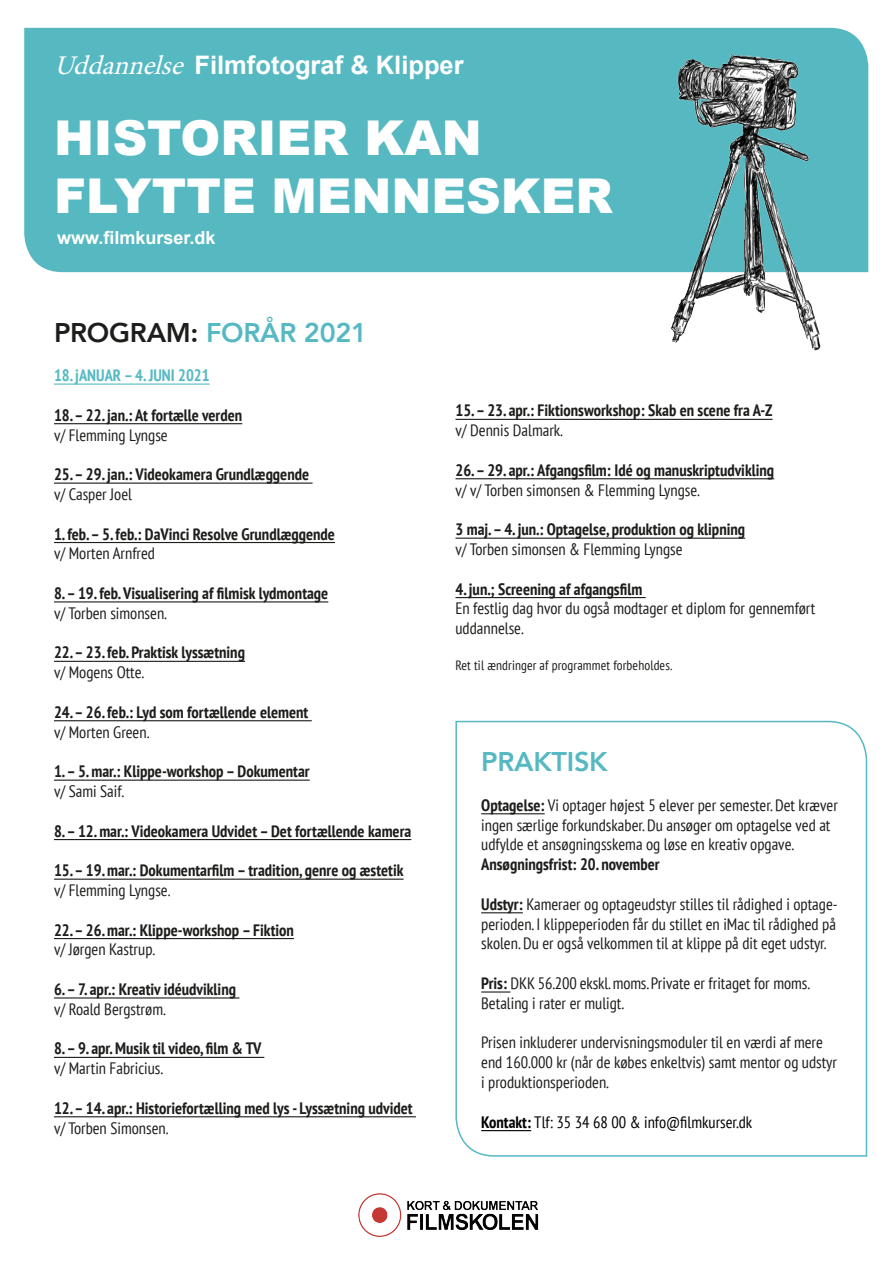
<style>
.page{position:relative;width:893px;height:1263px;background:#fff}
.page>*{position:absolute;margin:0;border:0;box-sizing:border-box;transform-origin:0 0}
.t1{font:900 48px "Arial";color:#fff}
.STOR_Rubrik{font:800 27px "Avenir";letter-spacing:-.01em;color:#56b9c2}
.t2{font:700 25.5px "Arial";color:#fff}
.t3{font:700 18px "Arial";color:#fff}
.Brødtekst{font:700 condensed 16.5px/19.8px "PT Sans";color:#1d1d1b}
.Brødtekst-2{font:condensed 16.5px/19.8px "PT Sans";color:#1d1d1b}
.t4{font:condensed 16.5px "PT Sans";color:#000}
.Brødtekst-3{font:700 condensed 16.5px "PT Sans";color:#56b9c2}
.t5{font:condensed 13.5px "PT Sans";letter-spacing:.01em;color:#1d1d1b}
.s1{font-family:"Minion Pro";font-weight:400;font-style:italic;font-size:27px}
.s2{color:#1d1d1b}
.s3{font-weight:400}
.s4{font-weight:700}
</style>
<div class="page">
<div style="left:24px;top:28px;width:844px;height:244px;background:#56b9c2"></div>
<hr style="left:54px;top:383px;width:156px;height:2px;background:#56b9c2">
<hr style="left:54px;top:423px;width:188px;height:1px;background:#1d1d1b">
<hr style="left:54px;top:482px;width:259px;height:2px;background:#1d1d1b">
<hr style="left:54px;top:542px;width:281px;height:1px;background:#1d1d1b">
<hr style="left:54px;top:601px;width:274px;height:1px;background:#1d1d1b">
<hr style="left:54px;top:661px;width:191px;height:1px;background:#1d1d1b">
<hr style="left:54px;top:720px;width:258px;height:1px;background:#1d1d1b">
<hr style="left:54px;top:779px;width:256px;height:2px;background:#1d1d1b">
<hr style="left:54px;top:839px;width:357px;height:1px;background:#1d1d1b">
<hr style="left:54px;top:878px;width:350px;height:2px;background:#1d1d1b">
<hr style="left:54px;top:938px;width:240px;height:1px;background:#1d1d1b">
<hr style="left:54px;top:997px;width:185px;height:1px;background:#1d1d1b">
<hr style="left:54px;top:1057px;width:210px;height:1px;background:#1d1d1b">
<hr style="left:54px;top:1116px;width:362px;height:1px;background:#1d1d1b">
<svg style="left:455px;top:720px;width:413px;height:437px"></svg>
<hr style="left:481px;top:813px;width:64px;height:1px;background:#1d1d1b">
<hr style="left:481px;top:912px;width:42px;height:1px;background:#1d1d1b">
<hr style="left:481px;top:991px;width:30px;height:1px;background:#1d1d1b">
<hr style="left:481px;top:1130px;width:50px;height:1px;background:#000">
<hr style="left:455px;top:419px;width:318px;height:1px;background:#1d1d1b">
<hr style="left:455px;top:478px;width:319px;height:1px;background:#1d1d1b">
<hr style="left:455px;top:538px;width:290px;height:1px;background:#1d1d1b">
<hr style="left:455px;top:597px;width:191px;height:1px;background:#1d1d1b">
<img style="left:671px;top:54px;width:150px;height:296px">
<img style="left:358px;top:1193px;width:181px;height:44px">
<p class="t2" style="left:54px;top:48px;width:411px"><span class="s1">Uddannelse</span> Filmfotograf &amp; Klipper</p>
<p class="t1" style="left:54px;top:103px;width:429px">HISTORIER KAN</p>
<p class="t1" style="left:54px;top:161px;width:560px">FLYTTE MENNESKER</p>
<p class="t3" style="left:57px;top:226px;width:160px">www.filmkurser.dk</p>
<p class="STOR_Rubrik" style="left:54px;top:311px;width:315px"><span class="s2">PROGRAM:</span> FORÅR 2021</p>
<p class="Brødtekst-3" style="left:54px;top:364px;width:157px">18. jANUAR – 4. JUNI 2021</p>
<p class="Brødtekst" style="left:54px;top:405px;width:190px">18. – 22. jan.: At fortælle verden <span class="s3">v/ Flemming Lyngse</span></p>
<p class="Brødtekst" style="left:54px;top:464px;width:257px">25. – 29. jan.: Videokamera Grundlæggende</p>
<p class="Brødtekst-2" style="left:54px;top:484px;width:80px">v/ Casper Joel</p>
<p class="Brødtekst" style="left:54px;top:523px;width:282px">1. feb. – 5. feb.: DaVinci Resolve Grundlæggende <span class="s3">v/ Morten Arnfred</span></p>
<p class="Brødtekst" style="left:54px;top:583px;width:276px">8. – 19. feb. Visualisering af filmisk lydmontage</p>
<p class="Brødtekst-2" style="left:54px;top:603px;width:114px">v/ Torben simonsen.</p>
<p class="Brødtekst" style="left:54px;top:642px;width:192px">22. – 23. feb. Praktisk lyssætning</p>
<p class="Brødtekst-2" style="left:54px;top:662px;width:92px">v/ Mogens Otte.</p>
<p class="Brødtekst" style="left:54px;top:702px;width:256px">24. – 26. feb.: Lyd som fortællende element <span class="s3">v/ Morten Green.</span></p>
<p class="Brødtekst" style="left:54px;top:761px;width:257px">1. – 5. mar.: Klippe-workshop – Dokumentar</p>
<p class="Brødtekst-2" style="left:54px;top:781px;width:72px">v/ Sami Saif.</p>
<p class="Brødtekst" style="left:54px;top:820px;width:359px">8. – 12. mar.: Videokamera Udvidet – Det fortællende kamera</p>
<p class="Brødtekst" style="left:54px;top:860px;width:351px">15. – 19. mar.: Dokumentarfilm – tradition, genre og æstetik</p>
<p class="Brødtekst-2" style="left:54px;top:880px;width:118px">v/ Flemming Lyngse.</p>
<p class="Brødtekst" style="left:54px;top:919px;width:241px">22. – 26. mar.: Klippe-workshop – Fiktion</p>
<p class="Brødtekst-2" style="left:54px;top:939px;width:103px">v/ Jørgen Kastrup.</p>
<p class="Brødtekst" style="left:54px;top:979px;width:184px">6. – 7. apr.: Kreativ idéudvikling <span class="s3">v/ Roald Bergstrøm.</span></p>
<p class="Brødtekst" style="left:54px;top:1038px;width:209px">8. – 9. apr. Musik til video, film &amp; TV</p>
<p class="Brødtekst-2" style="left:54px;top:1058px;width:111px">v/ Martin Fabricius.</p>
<p class="Brødtekst" style="left:54px;top:1098px;width:360px">12. – 14. apr.: Historiefortælling med lys - Lyssætning udvidet <span class="s3">v/ Torben Simonsen.</span></p>
<p class="Brødtekst" style="left:455px;top:400px;width:319px">15. – 23. apr.: Fiktionsworkshop: Skab en scene fra A-Z</p>
<p class="Brødtekst-2" style="left:455px;top:420px;width:109px">v/ Dennis Dalmark.</p>
<p class="Brødtekst" style="left:455px;top:460px;width:320px">26. – 29. apr.: Afgangsfilm: Idé og manuskriptudvikling <span class="s3">v/ v/ Torben simonsen &amp; Flemming Lyngse.</span></p>
<p class="Brødtekst" style="left:455px;top:519px;width:291px">3 maj. – 4. jun.: Optagelse, produktion og klipning <span class="s3">v/ Torben simonsen &amp; Flemming Lyngse</span></p>
<p class="Brødtekst" style="left:455px;top:578px;width:188px">4. jun.; Screening af afgangsfilm</p>
<p class="Brødtekst-2" style="left:455px;top:598px;width:361px">En festlig dag hvor du også modtager et diplom for gennemført uddannelse.</p>
<p class="t5" style="left:455px;top:657px;width:218px">Ret til ændringer af programmet forbeholdes.</p>
<p class="STOR_Rubrik" style="left:481px;top:741px;width:128px">PRAKTISK</p>
<p class="Brødtekst-2" style="left:481px;top:795px;width:358px"><span class="s4">Optagelse:</span> Vi optager højest 5 elever per semester. Det kræver ingen særlige forkundskaber. Du ansøger om optagelse ved at udfylde et ansøgningsskema og løse en kreativ opgave.<br><span class="s4">Ansøgningsfrist: 20. november</span></p>
<p class="Brødtekst-2" style="left:481px;top:894px;width:358px;text-align:justify"><span class="s4">Udstyr:</span> Kameraer og optageudstyr stilles til rådighed i optage&shy;perioden. I klippeperioden får du stillet en iMac til rådighed på skolen. Du er også velkommen til at klippe på dit eget udstyr.</p>
<p class="Brødtekst-2" style="left:481px;top:973px;width:330px"><span class="s4">Pris:</span> DKK 56.200 ekskl. moms. Private er fritaget for moms.<br>Betaling i rater er muligt.</p>
<p class="Brødtekst-2" style="left:481px;top:1032px;width:357px">Prisen inkluderer undervisningsmoduler til en værdi af mere end 160.000 kr (når de købes enkeltvis) samt mentor og udstyr i produktionsperioden.</p>
<p class="t4" style="left:481px;top:1111px;width:273px"><span class="s4">Kontakt:</span> Tlf: 35 34 68 00 &amp; info@filmkurser.dk</p>
</div>
